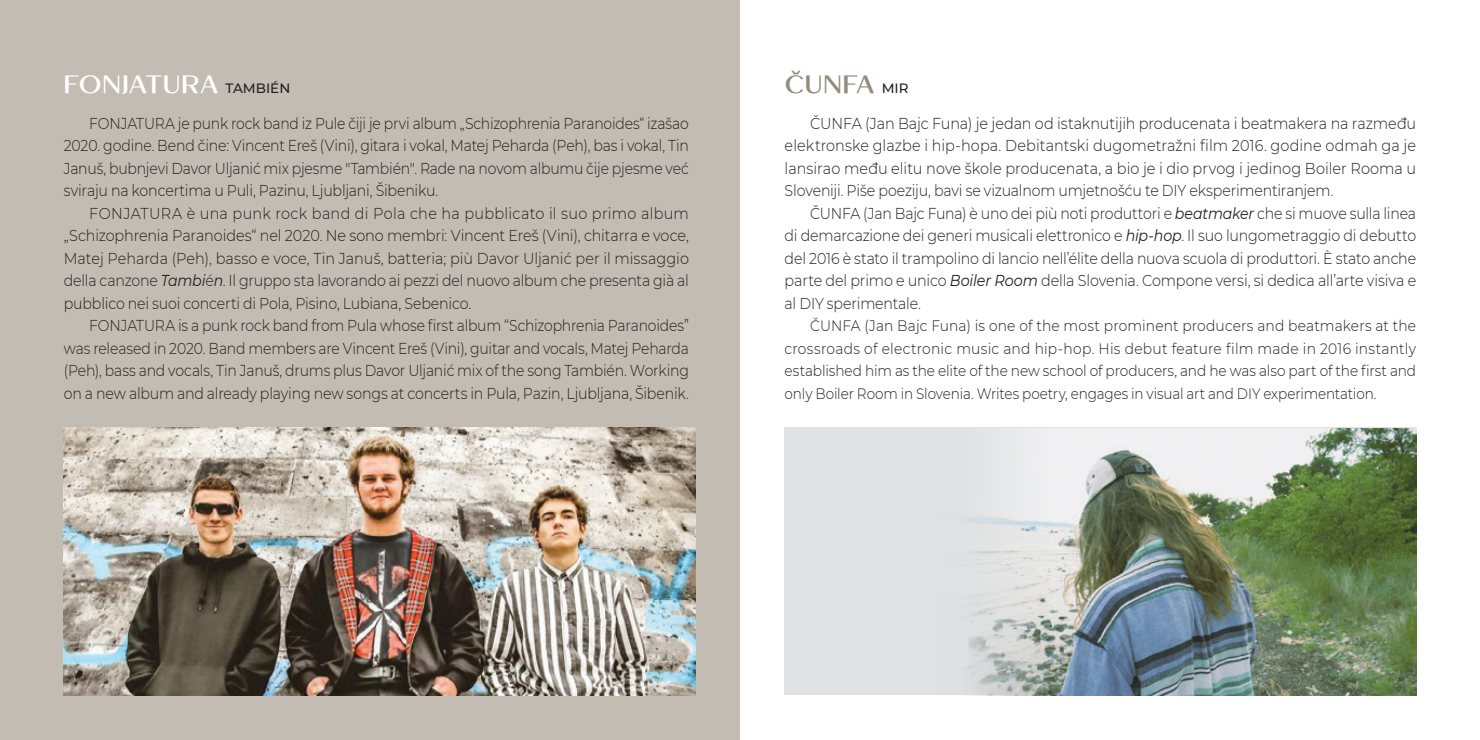
<style>
.page{position:relative;width:1480px;height:740px;background:#fff}
.page>*{position:absolute;margin:0;border:0;box-sizing:border-box;transform-origin:0 0}
.ime-prezime-9pt{font:600 24.75px "Mansory";color:#fff}
.ime-prezime-9pt-2{font:600 24.75px "Mansory";letter-spacing:.02em;color:#948c7c}
.txt00{font:300 15.75px/22.5px "Montserrat";letter-spacing:-.01em;color:#231f20;text-align:justify;scale:.92 1}
.txt00-2{font:300 15.75px/22.5px "Montserrat";letter-spacing:-.01em;color:#231f20;text-align:justify;scale:.89 1}
.txt00-3{font:300 15.75px/22.5px "Montserrat";letter-spacing:-.01em;color:#231f20;text-align:justify;scale:.9 1}
.txt00-4{font:300 15.08px/22.5px "Montserrat";letter-spacing:-.01em;color:#231f20;text-align:justify;scale:.92 1}
.s1{font-family:"Montserrat";font-weight:500;font-size:13.5px;color:#231f20}
.s2{font-weight:400;font-style:italic}
</style>
<div class="page">
<div style="left:0;top:0;width:740px;height:740px;background:#c2bcb3"></div>
<img style="left:64px;top:427px;width:631px;height:268px">
<div style="left:784px;top:427px;width:632px;height:268px;background:#e0e1e2"></div>
<img style="left:967px;top:428px;width:449px;height:267px">
<p class="ime-prezime-9pt" style="left:64px;top:64px;width:228px">FONJATURA <span class="s1">TAMBIÉN</span></p>
<p class="txt00-2" style="left:64px;top:111px;width:704px;text-indent:26px">FONJATURA je punk rock band iz Pule čiji je prvi album „Schizophrenia Paranoides“ izašao 2020. godine. Bend čine: Vincent Ereš (Vini), gitara i vokal, Matej Peharda (Peh), bas i vokal, Tin Januš, bubnjevi Davor Uljanić mix pjesme "También". Rade na novom albumu čije pjesme već sviraju na koncertima u Puli, Pazinu, Ljubljani, Šibeniku.</p>
<p class="txt00" style="left:64px;top:201px;width:681px;text-indent:26px">FONJATURA è una punk rock band di Pola che ha pubblicato il suo primo album „Schizophrenia Paranoides“ nel 2020. Ne sono membri: Vincent Ereš (Vini), chitarra e voce, Matej Peharda (Peh), basso e voce, Tin Januš, batteria; più Davor Uljanić per il missaggio della canzone <span class="s2">Tambi</span>é<span class="s2">n</span>. Il gruppo sta lavorando ai pezzi del nuovo album che presenta già al pubblico nei suoi concerti di Pola, Pisino, Lubiana, Sebenico.</p>
<p class="txt00-2" style="left:64px;top:314px;width:704px;text-indent:26px">FONJATURA is a punk rock band from Pula whose first album “Schizophrenia Paranoides” was released in 2020. Band members are Vincent Ereš (Vini), guitar and vocals, Matej Peharda (Peh), bass and vocals, Tin Januš, drums plus Davor Uljanić mix of the song También. Working on a new album and already playing new songs at concerts in Pula, Pazin, Ljubljana, Šibenik.</p>
<p class="ime-prezime-9pt-2" style="left:784px;top:64px;width:125px">ČUNFA <span class="s1">MIR</span></p>
<p class="txt00" style="left:784px;top:111px;width:688px;text-indent:26px">ČUNFA (Jan Bajc Funa) je jedan od istaknutijih producenata i beatmakera na razmeđu elektronske glazbe i hip-hopa. Debitantski dugometražni film 2016. godine odmah ga je lansirao među elitu nove škole producenata, a bio je i dio prvog i jedinog Boiler Rooma u Sloveniji. Piše poeziju, bavi se vizualnom umjetnošću te DIY eksperimentiranjem.</p>
<p class="txt00-3" style="left:784px;top:201px;width:703px;text-indent:26px">ČUNFA (Jan Bajc Funa) è uno dei più noti produttori e <span class="s2">beatmaker</span> che si muove sulla linea di demarcazione dei generi musicali elettronico e <span class="s2">hip-hop</span>. Il suo lungometraggio di debutto del 2016 è stato il trampolino di lancio nell’élite della nuova scuola di produttori. È stato anche parte del primo e unico <span class="s2">Boiler Room</span> della Slovenia. Compone versi, si dedica all’arte visiva e al DIY sperimentale.</p>
<p class="txt00-4" style="left:784px;top:314px;width:688px;text-indent:26px">ČUNFA (Jan Bajc Funa) is one of the most prominent producers and beatmakers at the crossroads of electronic music and hip-hop. His debut feature film made in 2016 instantly established him as the elite of the new school of producers, and he was also part of the first and only Boiler Room in Slovenia. Writes poetry, engages in visual art and DIY experimentation.</p>
</div>
